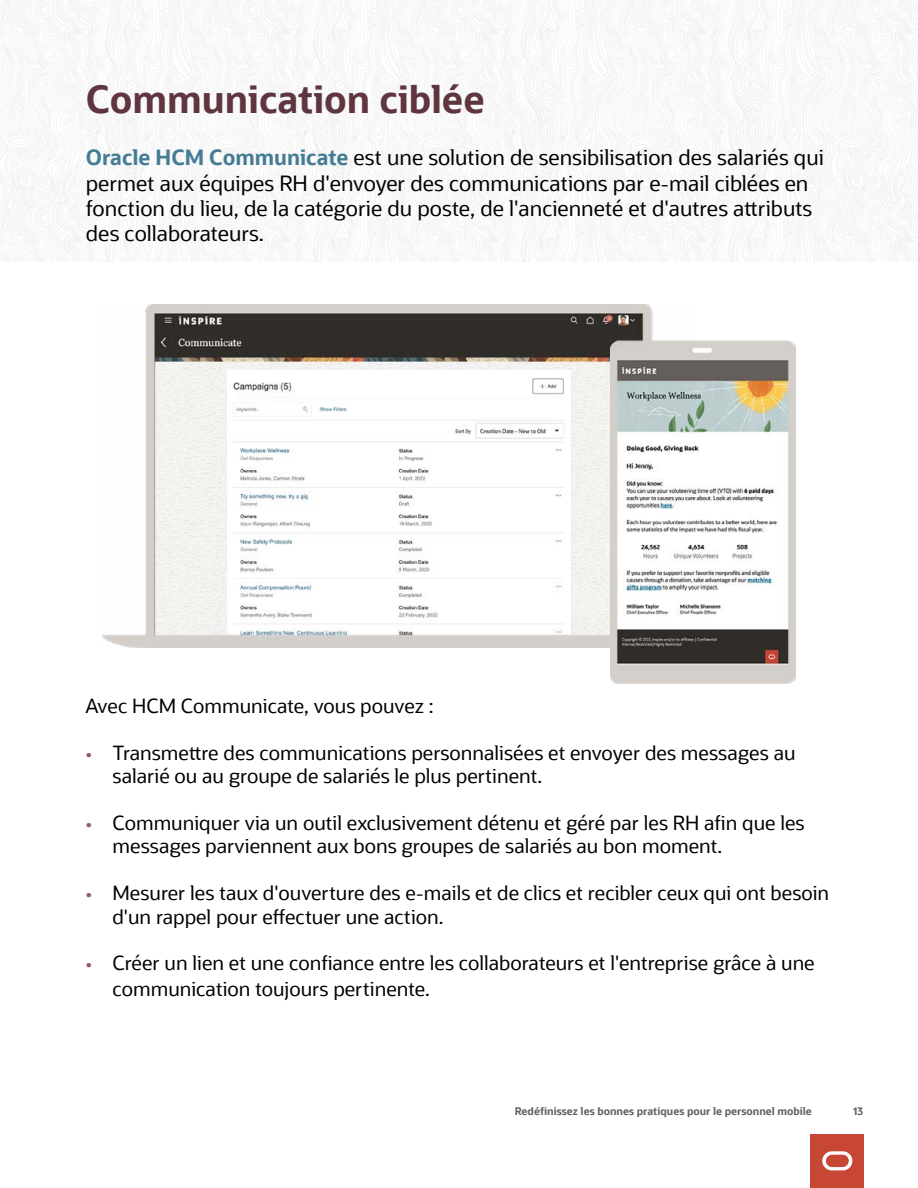
<style>
.page{position:relative;width:918px;height:1188px;background:#fff}
.page>*{position:absolute;margin:0;border:0;box-sizing:border-box;transform-origin:0 0}
.t1{font:700 37.5px "Oracle Sans";color:#5f363f}
.t2{font:21px/25.2px "Oracle Sans";color:#000}
.t3{font:19.5px/23.4px "Oracle Sans";color:#000}
.t4{font:700 10.5px "Oracle Sans";color:#67605b}
.s1{font-weight:700;color:#447c94}
.s2{color:#965c68}
</style>
<div class="page">
<img style="left:102px;top:304px;width:551px;height:344px">
<img style="left:610px;top:340px;width:186px;height:343px">
<div style="left:810px;top:1134px;width:54px;height:54px;background:#c84634"></div>
<svg style="left:822px;top:1151px;width:30px;height:19px"></svg>
<p class="t1" style="left:86px;top:76px;width:400px">Communication ciblée</p>
<p class="t2" style="left:86px;top:145px;width:740px"><span class="s1">Oracle HCM Communicate</span> est une solution de sensibilisation des salariés qui permet aux équipes RH d'envoyer des communications par e-mail ciblées en fonction du lieu, de la catégorie du poste, de l'ancienneté et d'autres attributs des collaborateurs.</p>
<p class="t3" style="left:85px;top:694px;width:350px">Avec HCM Communicate, vous pouvez :</p>
<p class="t3" style="left:112px;top:741px;width:685px;text-indent:-27px"><span class="s2">•</span> Transmettre des communications personnalisées et envoyer des messages au salarié ou au groupe de salariés le plus pertinent.</p>
<p class="t3" style="left:112px;top:811px;width:694px;text-indent:-27px"><span class="s2">•</span> Communiquer via un outil exclusivement détenu et géré par les RH afin que les messages parviennent aux bons groupes de salariés au bon moment.</p>
<p class="t3" style="left:112px;top:882px;width:718px;text-indent:-27px"><span class="s2">•</span> Mesurer les taux d'ouverture des e-mails et de clics et recibler ceux qui ont besoin d'un rappel pour effectuer une action.</p>
<p class="t3" style="left:112px;top:951px;width:704px;line-height:25.2px;text-indent:-27px"><span class="s2">•</span> Créer un lien et une confiance entre les collaborateurs et l'entreprise grâce à une communication toujours pertinente.</p>
<p class="t4" style="left:515px;top:1104px;width:299px">Redéfinissez les bonnes pratiques pour le personnel mobile</p>
<p class="t4" style="left:853px;top:1104px;width:11px">13</p>
</div>
